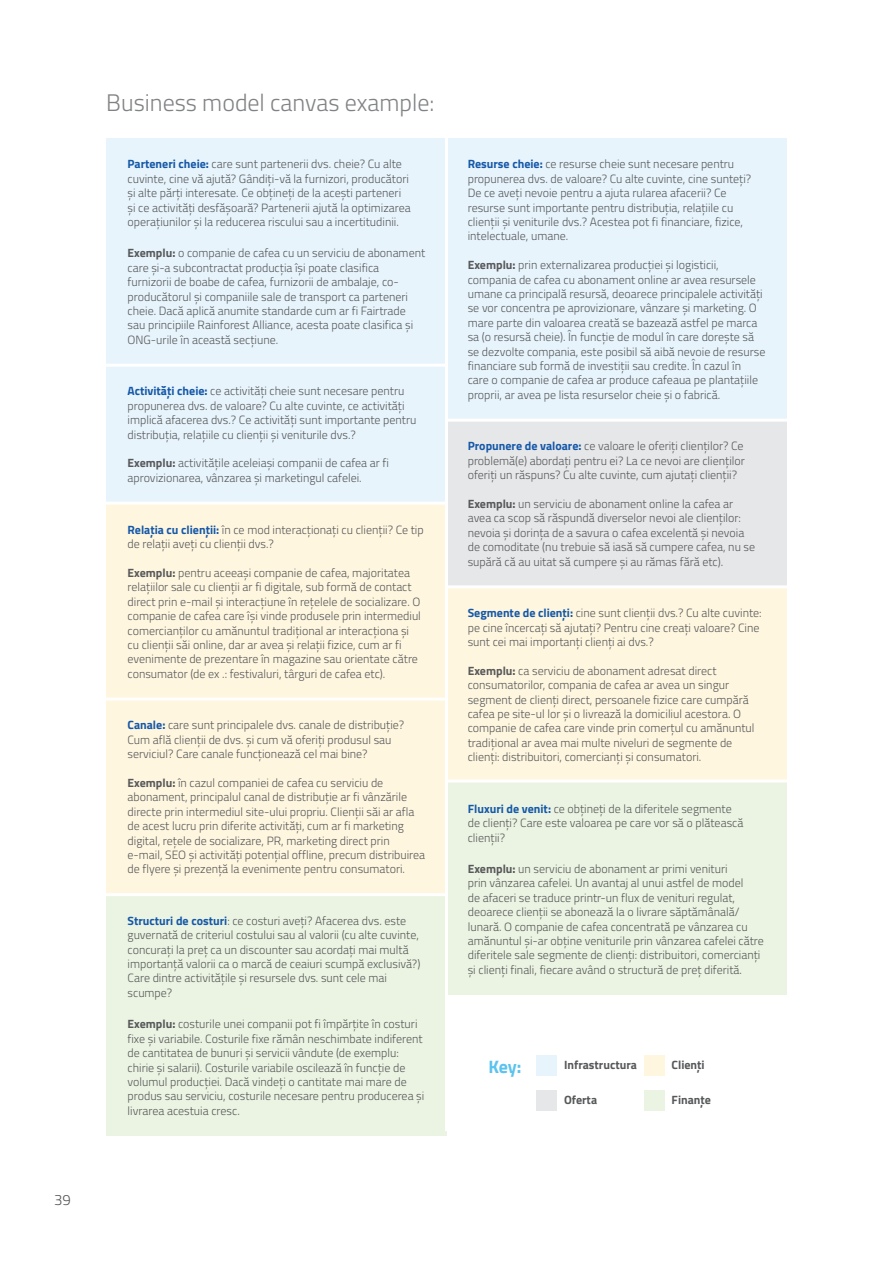
<style>
.page{position:relative;width:893px;height:1263px;background:#fff}
.page>*{position:absolute;margin:0;border:0;box-sizing:border-box;transform-origin:0 0}
.t1{font:300 24px "Titillium";color:#808285}
.t2{font:700 18px "Titillium";color:#5bc3ef}
.t3{font:300 15px "Titillium";color:#57585a}
.t4{font:300 12px/14.4px "Titillium";color:#57585a}
.t5{font:700 12px "Titillium";color:#57585a}
.s1{font-weight:700;color:#1558a8}
.s2{font-weight:700}
</style>
<div class="page">
<div style="left:106px;top:895px;width:340px;height:241px;background:#ebf4e2"></div>
<div style="left:106px;top:138px;width:340px;height:227px;background:#e7f4fc"></div>
<div style="left:446px;top:138px;width:341px;height:282px;background:#e7f4fc"></div>
<div style="left:446px;top:420px;width:341px;height:167px;background:#e6e7e9"></div>
<div style="left:106px;top:365px;width:340px;height:138px;background:#e7f4fc"></div>
<div style="left:106px;top:503px;width:340px;height:196px;background:#fef6df"></div>
<div style="left:446px;top:587px;width:341px;height:195px;background:#fef6df"></div>
<div style="left:106px;top:699px;width:340px;height:196px;background:#fef6df"></div>
<div style="left:446px;top:782px;width:341px;height:213px;background:#ebf4e2"></div>
<div style="left:536px;top:1055px;width:21px;height:21px;background:#e7f4fc"></div>
<div style="left:644px;top:1055px;width:21px;height:21px;background:#fef6df"></div>
<div style="left:536px;top:1091px;width:21px;height:20px;background:#e6e7e9"></div>
<div style="left:644px;top:1091px;width:21px;height:20px;background:#ebf4e2"></div>
<hr style="left:445px;top:132px;width:3px;height:999px;background:#fff">
<hr style="left:103px;top:502px;width:343px;height:3px;background:#fff">
<hr style="left:103px;top:364px;width:343px;height:3px;background:#fff">
<hr style="left:103px;top:893px;width:343px;height:3px;background:#fff">
<hr style="left:103px;top:697px;width:343px;height:3px;background:#fff">
<hr style="left:448px;top:419px;width:344px;height:3px;background:#fff">
<hr style="left:448px;top:585px;width:344px;height:3px;background:#fff">
<hr style="left:448px;top:779px;width:344px;height:3px;background:#fff">
<p class="t3" style="left:54px;top:1189px;width:18px">39</p>
<h1 class="t1" style="left:106px;top:85px;width:330px">Business model canvas example:</h1>
<p class="t4" style="left:128px;top:156px;width:285px"><span class="s1">Parteneri cheie:</span> care sunt partenerii dvs. cheie? Cu alte cuvinte, cine vă ajută? Gândiți-vă la furnizori, producători și alte părți interesate. Ce obțineți de la acești parteneri și ce activități desfășoară? Partenerii ajută la optimizarea operațiunilor și la reducerea riscului sau a incertitudinii.</p>
<p class="t4" style="left:128px;top:245px;width:299px"><span class="s2">Exemplu:</span> o companie de cafea cu un serviciu de abonament care și-a subcontractat producția își poate clasifica furnizorii de boabe de cafea, furnizorii de ambalaje, co&shy;producătorul și companiile sale de transport ca parteneri cheie. Dacă aplică anumite standarde cum ar fi Fairtrade sau principiile Rainforest Alliance, acesta poate clasifica și ONG-urile în această secțiune.</p>
<p class="t4" style="left:128px;top:383px;width:290px"><span class="s1">Activități cheie:</span> ce activități cheie sunt necesare pentru propunerea dvs. de valoare? Cu alte cuvinte, ce activități implică afacerea dvs.? Ce activități sunt importante pentru distribuția, relațiile cu clienții și veniturile dvs.?</p>
<p class="t4" style="left:128px;top:455px;width:263px"><span class="s2">Exemplu:</span> activitățile aceleiași companii de cafea ar fi aprovizionarea, vânzarea și marketingul cafelei.</p>
<p class="t4" style="left:128px;top:522px;width:298px"><span class="s1">Relația cu clienții:</span> în ce mod interacționați cu clienții? Ce tip de relații aveți cu clienții dvs.?</p>
<p class="t4" style="left:128px;top:565px;width:295px"><span class="s2">Exemplu:</span> pentru aceeași companie de cafea, majoritatea relațiilor sale cu clienții ar fi digitale, sub formă de contact direct prin e-mail și interacțiune în rețelele de socializare. O companie de cafea care își vinde produsele prin intermediul comercianților cu amănuntul tradițional ar interacționa și cu clienții săi online, dar ar avea și relații fizice, cum ar fi evenimente de prezentare în magazine sau orientate către consumator (de ex .: festivaluri, târguri de cafea etc).</p>
<p class="t4" style="left:128px;top:717px;width:278px"><span class="s1">Canale:</span> care sunt principalele dvs. canale de distribuție?<br>Cum află clienții de dvs. și cum vă oferiți produsul sau serviciul? Care canale funcționează cel mai bine?</p>
<p class="t4" style="left:128px;top:775px;width:299px"><span class="s2">Exemplu:</span> în cazul companiei de cafea cu serviciu de abonament, principalul canal de distribuție ar fi vânzările directe prin intermediul site-ului propriu. Clienții săi ar afla de acest lucru prin diferite activități, cum ar fi marketing digital, rețele de socializare, PR, marketing direct prin e-mail, SEO și activități potențial offline, precum distribuirea de flyere și prezență la evenimente pentru consumatori.</p>
<p class="t4" style="left:128px;top:913px;width:294px"><span class="s1">Structuri de costuri</span>: ce costuri aveți? Afacerea dvs. este guvernată de criteriul costului sau al valorii (cu alte cuvinte, concurați la preț ca un discounter sau acordați mai multă importanță valorii ca o marcă de ceaiuri scumpă exclusivă?)<br>Care dintre activitățile și resursele dvs. sunt cele mai scumpe?</p>
<p class="t4" style="left:128px;top:1016px;width:298px"><span class="s2">Exemplu:</span> costurile unei companii pot fi împărțite în costuri fixe și variabile. Costurile fixe rămân neschimbate indiferent de cantitatea de bunuri și servicii vândute (de exemplu: chirie și salarii). Costurile variabile oscilează în funcție de volumul producției. Dacă vindeți o cantitate mai mare de produs sau serviciu, costurile necesare pentru producerea și livrarea acestuia cresc.</p>
<p class="t4" style="left:468px;top:156px;width:285px"><span class="s1">Resurse cheie:</span> ce resurse cheie sunt necesare pentru propunerea dvs. de valoare? Cu alte cuvinte, cine sunteți?<br>De ce aveți nevoie pentru a ajuta rularea afacerii? Ce resurse sunt importante pentru distribuția, relațiile cu clienții și veniturile dvs.? Acestea pot fi financiare, fizice, intelectuale, umane.</p>
<p class="t4" style="left:468px;top:257px;width:299px"><span class="s2">Exemplu:</span> prin externalizarea producției și logisticii, compania de cafea cu abonament online ar avea resursele umane ca principală resursă, deoarece principalele activități se vor concentra pe aprovizionare, vânzare și marketing. O mare parte din valoarea creată se bazează astfel pe marca sa (o resursă cheie). În funcție de modul în care dorește să se dezvolte compania, este posibil să aibă nevoie de resurse financiare sub formă de investiții sau credite. În cazul în<br>care o companie de cafea ar produce cafeaua pe plantațiile proprii, ar avea pe lista resurselor cheie și o fabrică.</p>
<p class="t4" style="left:468px;top:438px;width:279px;text-align:justify"><span class="s1">Propunere de valoare:</span> ce valoare le oferiți clienților? Ce problemă(e) abordați pentru ei? La ce nevoi are clienților oferiți un răspuns? Cu alte cuvinte, cum ajutați clienții?</p>
<p class="t4" style="left:468px;top:496px;width:289px"><span class="s2">Exemplu:</span> un serviciu de abonament online la cafea ar avea ca scop să răspundă diverselor nevoi ale clienților: nevoia și dorința de a savura o cafea excelentă și nevoia de comoditate (nu trebuie să iasă să cumpere cafea, nu se supără că au uitat să cumpere și au rămas fără etc).</p>
<p class="t4" style="left:468px;top:605px;width:295px"><span class="s1">Segmente de clienți:</span> cine sunt clienții dvs.? Cu alte cuvinte: pe cine încercați să ajutați? Pentru cine creați valoare? Cine sunt cei mai importanți clienți ai dvs.?</p>
<p class="t4" style="left:468px;top:663px;width:288px"><span class="s2">Exemplu:</span> ca serviciu de abonament adresat direct consumatorilor, compania de cafea ar avea un singur segment de clienți direct, persoanele fizice care cumpără cafea pe site-ul lor și o livrează la domiciliul acestora. O companie de cafea care vinde prin comerțul cu amănuntul tradițional ar avea mai multe niveluri de segmente de clienți: distribuitori, comercianți și consumatori.</p>
<p class="t4" style="left:468px;top:801px;width:277px"><span class="s1">Fluxuri de venit:</span> ce obțineți de la diferitele segmente de clienți? Care este valoarea pe care vor să o plătească clienții?</p>
<p class="t4" style="left:468px;top:861px;width:298px"><span class="s2">Exemplu:</span> un serviciu de abonament ar primi venituri<br>prin vânzarea cafelei. Un avantaj al unui astfel de model<br>de afaceri se traduce printr-un flux de venituri regulat, deoarece clienții se abonează la o livrare săptămânală/ lunară. O companie de cafea concentrată pe vânzarea cu amănuntul și-ar obține veniturile prin vânzarea cafelei către diferitele sale segmente de clienți: distribuitori, comercianți și clienți finali, fiecare având o structură de preț diferită.</p>
<h2 class="t2" style="left:488px;top:1052px;width:35px">Key:</h2>
<p class="t5" style="left:564px;top:1056px;width:75px">Infrastructura</p>
<p class="t5" style="left:672px;top:1056px;width:35px">Clienți</p>
<p class="t5" style="left:564px;top:1091px;width:35px">Oferta</p>
<p class="t5" style="left:672px;top:1091px;width:41px">Finanțe</p>
</div>
